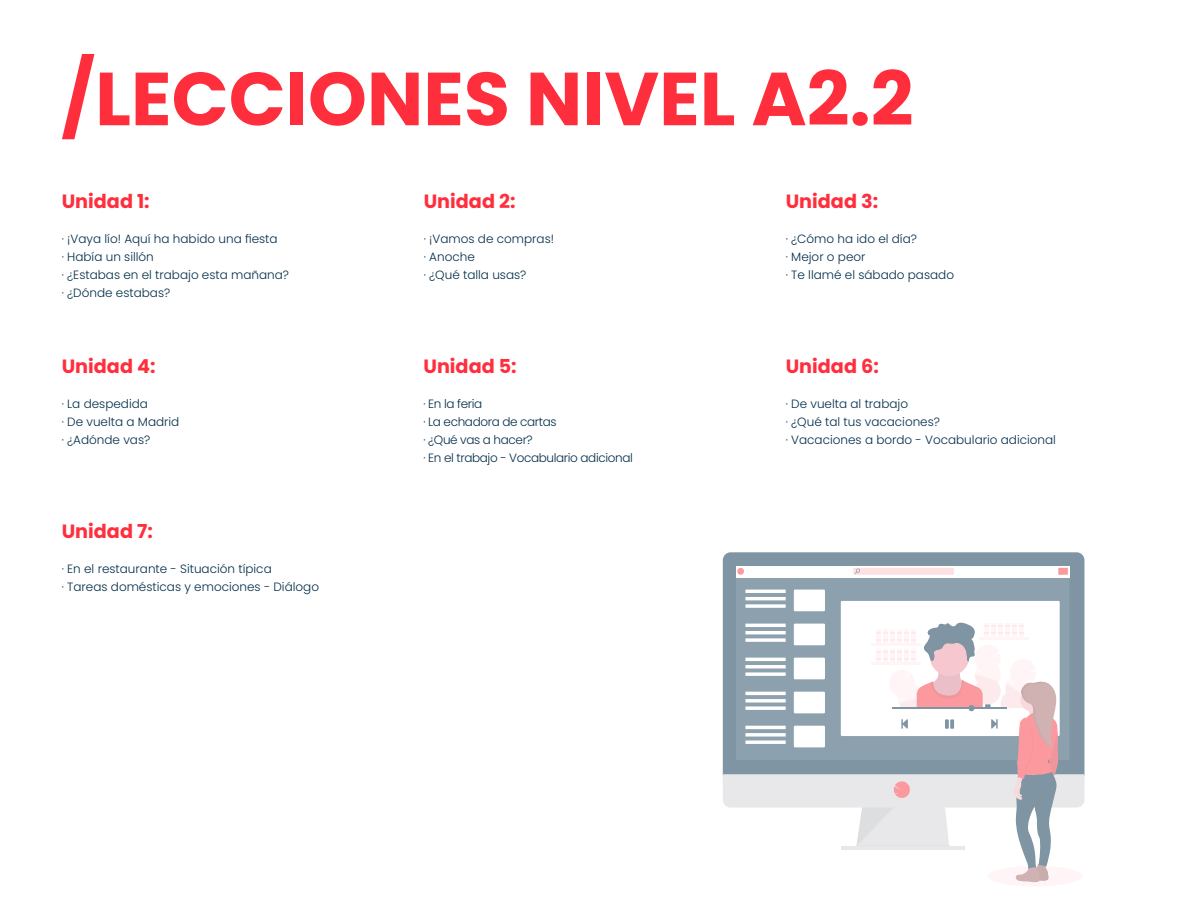
<style>
.page{position:relative;width:1188px;height:918px;background:#fff}
.page>*{position:absolute;margin:0;border:0;box-sizing:border-box;transform-origin:0 0}
.t1{font:700 75px "Poppins";color:#ff2e3d}
.t2{font:700 19.2px "Poppins";color:#ff2e3d}
.t3{font:300 12px "Poppins";color:#032e4a}
.t4{font:300 12px "Poppins";letter-spacing:-.03em;color:#032e4a}
</style>
<div class="page">
<svg style="left:723px;top:552px;width:362px;height:224px;background:#8498a7"></svg>
<svg style="left:736px;top:566px;width:334px;height:57px;background:#91a4b0"></svg>
<div style="left:841px;top:601px;width:219px;height:135px;background:#fff"></div>
<div style="left:736px;top:566px;width:333px;height:11px;background:#fff"></div>
<div style="left:1058px;top:568px;width:10px;height:7px;background:#fb999f"></div>
<div style="left:853px;top:568px;width:101px;height:7px;background:#fde0e1"></div>
<svg style="left:855px;top:569px;width:5px;height:5px"></svg>
<div style="left:737px;top:568px;width:7px;height:7px;background:#fb999f;border-radius:50%"></div>
<div style="left:794px;top:590px;width:31px;height:21px;background:#fff"></div>
<hr style="left:745px;top:590px;width:41px;height:3px;background:#fff">
<hr style="left:745px;top:597px;width:41px;height:3px;background:#fff">
<svg style="left:745px;top:604px;width:41px;height:4px"></svg>
<svg style="left:723px;top:623px;width:361px;height:260px"></svg>
<p class="t1" style="left:61px;top:55px;width:854px">/LECCIONES NIVEL A2.2</p>
<p class="t2" style="left:62px;top:191px;width:89px">Unidad 1:</p>
<p class="t3" style="left:62px;top:232px;width:217px">· ¡Vaya lío! Aquí ha habido una fiesta</p>
<p class="t3" style="left:62px;top:250px;width:94px">· Había un sillón</p>
<p class="t3" style="left:62px;top:268px;width:229px">· ¿Estabas en el trabajo esta mañana?</p>
<p class="t3" style="left:62px;top:286px;width:110px">· ¿Dónde estabas?</p>
<p class="t2" style="left:62px;top:356px;width:95px">Unidad 4:</p>
<p class="t3" style="left:62px;top:397px;width:88px">· La despedida</p>
<p class="t3" style="left:62px;top:415px;width:119px">· De vuelta a Madrid</p>
<p class="t3" style="left:62px;top:433px;width:90px">· ¿Adónde vas?</p>
<p class="t2" style="left:62px;top:521px;width:93px">Unidad 7:</p>
<p class="t3" style="left:62px;top:562px;width:211px">· En el restaurante - Situación típica</p>
<p class="t3" style="left:62px;top:580px;width:259px">· Tareas domésticas y emociones - Diálogo</p>
<p class="t2" style="left:424px;top:191px;width:93px">Unidad 2:</p>
<p class="t3" style="left:424px;top:232px;width:132px">· ¡Vamos de compras!</p>
<p class="t3" style="left:424px;top:250px;width:53px">· Anoche</p>
<p class="t3" style="left:424px;top:268px;width:104px">· ¿Qué talla usas?</p>
<p class="t2" style="left:423px;top:356px;width:95px">Unidad 5:</p>
<p class="t4" style="left:423px;top:397px;width:60px">· En la feria</p>
<p class="t4" style="left:423px;top:415px;width:135px">· La echadora de cartas</p>
<p class="t4" style="left:423px;top:433px;width:111px">· ¿Qué vas a hacer?</p>
<p class="t4" style="left:423px;top:451px;width:211px">· En el trabajo - Vocabulario adicional</p>
<p class="t2" style="left:786px;top:191px;width:94px">Unidad 3:</p>
<p class="t3" style="left:786px;top:232px;width:133px">· ¿Cómo ha ido el día?</p>
<p class="t3" style="left:786px;top:250px;width:81px">· Mejor o peor</p>
<p class="t3" style="left:786px;top:268px;width:170px">· Te llamé el sábado pasado</p>
<p class="t2" style="left:786px;top:356px;width:95px">Unidad 6:</p>
<p class="t3" style="left:786px;top:397px;width:124px">· De vuelta al trabajo</p>
<p class="t3" style="left:786px;top:415px;width:156px">· ¿Qué tal tus vacaciones?</p>
<p class="t3" style="left:786px;top:433px;width:272px">· Vacaciones a bordo - Vocabulario adicional</p>
</div>
